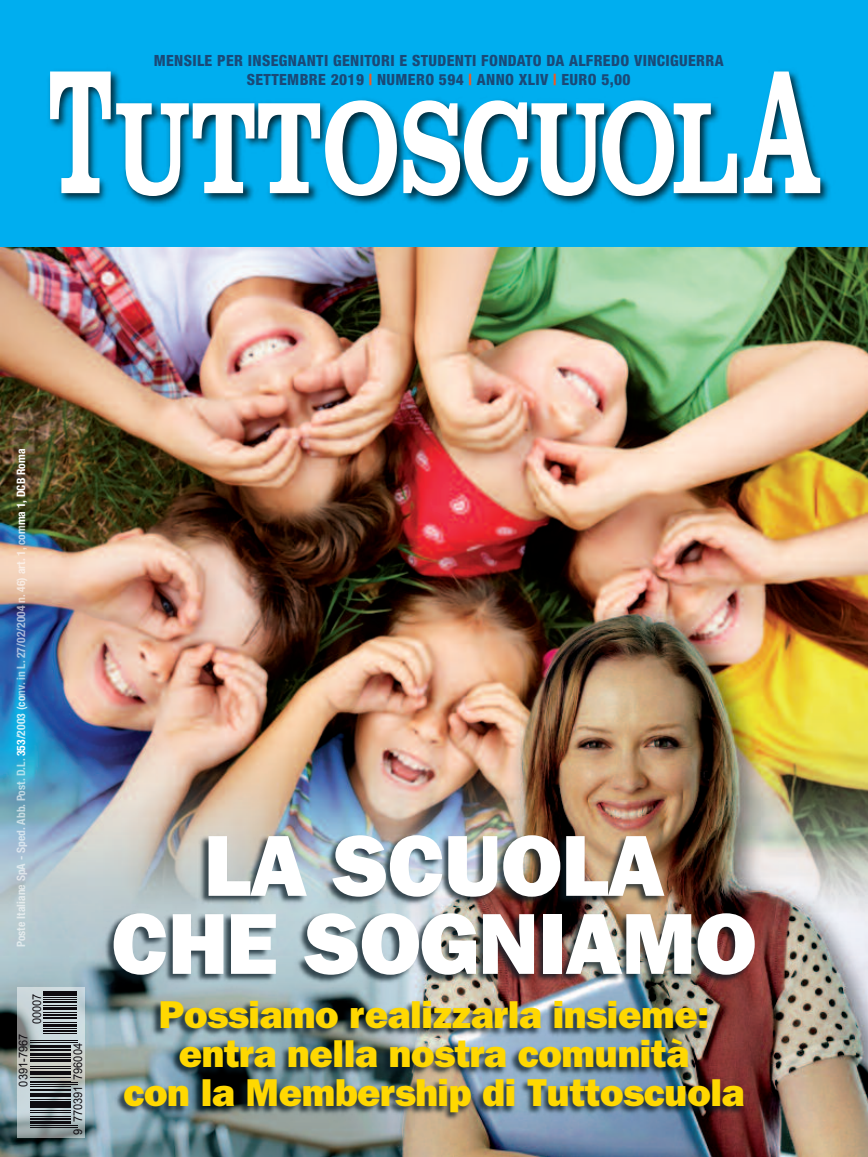
<style>
.page{position:relative;width:868px;height:1157px;background:#fff}
.page>*{position:absolute;margin:0;border:0;box-sizing:border-box;transform-origin:0 0}
.t1{font:700 134.7px "Clarendon T";letter-spacing:-.02em;color:#fff;scale:.72 1}
.t2{font:800 87px/78px "Franklin Gothic";letter-spacing:-.01em;color:#fff;text-align:center}
.t3{font:800 39px/39px "Franklin Gothic";letter-spacing:-.01em;color:#ffd801;text-align:center}
.t4{font:800 condensed 15.45px/18.5px "Helvetica Neue";letter-spacing:.025em;color:#1a4977;text-align:center}
.t5{font:12px "Arial";color:#0e0b10;scale:.91 1}
.t6{font:700 condensed 11.55px "Helvetica Neue";letter-spacing:.005em;color:rgb(255 255 255/.6)}
.s1{color:#f15921}
.s2{font-size:182.4px}
.s3{color:#fff}
.s4{color:rgb(255 255 255/.8)}
.s5{color:rgb(255 255 255/.7)}
</style>
<div class="page">
<img style="left:0;top:275px;width:867px;height:882px">
<div style="left:0;top:0;width:867px;height:247px;background:#00aeef"></div>
<div style="left:17px;top:987px;width:67px;height:151px;background:#fff;opacity:.5"></div>
<hr style="left:30px;top:1126px;width:47px;height:1px;background:#0e0b10">
<hr style="left:30px;top:1124px;width:47px;height:1px;background:#0e0b10">
<hr style="left:30px;top:1121px;width:41px;height:2px;background:#0e0b10">
<hr style="left:30px;top:1118px;width:41px;height:2px;background:#0e0b10">
<hr style="left:30px;top:1115px;width:41px;height:1px;background:#0e0b10">
<hr style="left:30px;top:1111px;width:41px;height:1px;background:#0e0b10">
<hr style="left:30px;top:1110px;width:41px;height:1px;background:#0e0b10">
<hr style="left:30px;top:1105px;width:41px;height:3px;background:#0e0b10">
<svg style="left:30px;top:1100px;width:16px;height:4px"></svg>
<hr style="left:30px;top:1099px;width:41px;height:1px;background:#0e0b10">
<hr style="left:30px;top:1096px;width:41px;height:1px;background:#0e0b10">
<hr style="left:30px;top:1092px;width:41px;height:3px;background:#0e0b10">
<hr style="left:30px;top:1089px;width:41px;height:1px;background:#0e0b10">
<hr style="left:30px;top:1086px;width:41px;height:1px;background:#0e0b10">
<hr style="left:30px;top:1084px;width:47px;height:1px;background:#0e0b10">
<hr style="left:30px;top:1082px;width:47px;height:1px;background:#0e0b10">
<hr style="left:30px;top:1080px;width:41px;height:1px;background:#0e0b10">
<hr style="left:30px;top:1077px;width:41px;height:1px;background:#0e0b10">
<hr style="left:30px;top:1072px;width:41px;height:3px;background:#0e0b10">
<hr style="left:30px;top:1070px;width:41px;height:1px;background:#0e0b10">
<hr style="left:30px;top:1067px;width:41px;height:1px;background:#0e0b10">
<hr style="left:30px;top:1066px;width:41px;height:1px;background:#0e0b10">
<hr style="left:30px;top:1059px;width:41px;height:3px;background:#0e0b10">
<hr style="left:30px;top:1056px;width:41px;height:1px;background:#0e0b10">
<hr style="left:30px;top:1053px;width:41px;height:2px;background:#0e0b10">
<hr style="left:30px;top:1050px;width:41px;height:1px;background:#0e0b10">
<hr style="left:30px;top:1048px;width:41px;height:1px;background:#0e0b10">
<hr style="left:30px;top:1044px;width:41px;height:3px;background:#0e0b10">
<hr style="left:30px;top:1042px;width:47px;height:1px;background:#0e0b10">
<hr style="left:30px;top:1040px;width:47px;height:1px;background:#0e0b10">
<hr style="left:44px;top:1033px;width:33px;height:1px;background:#0e0b10">
<hr style="left:44px;top:1030px;width:33px;height:2px;background:#0e0b10">
<hr style="left:44px;top:1028px;width:33px;height:1px;background:#0e0b10">
<hr style="left:44px;top:1023px;width:33px;height:3px;background:#0e0b10">
<hr style="left:44px;top:1022px;width:33px;height:1px;background:#0e0b10">
<hr style="left:44px;top:1017px;width:33px;height:2px;background:#0e0b10">
<hr style="left:44px;top:1015px;width:33px;height:1px;background:#0e0b10">
<hr style="left:44px;top:1013px;width:33px;height:1px;background:#0e0b10">
<hr style="left:44px;top:1011px;width:33px;height:1px;background:#0e0b10">
<hr style="left:44px;top:1007px;width:33px;height:3px;background:#0e0b10">
<hr style="left:44px;top:1005px;width:33px;height:1px;background:#0e0b10">
<hr style="left:44px;top:1000px;width:33px;height:2px;background:#0e0b10">
<hr style="left:44px;top:999px;width:33px;height:1px;background:#0e0b10">
<hr style="left:44px;top:997px;width:33px;height:1px;background:#0e0b10">
<hr style="left:44px;top:993px;width:33px;height:3px;background:#0e0b10">
<hr style="left:44px;top:990px;width:33px;height:2px;background:#0e0b10">
<img style="left:0;top:71px;width:867px;height:204px">
<img style="left:46px;top:820px;width:769px;height:335px">
<p class="t4" style="left:154px;top:53px;width:571px">MENSILE PER INSEGNANTI GENITORI E STUDENTI FONDATO DA ALFREDO VINCIGUERRA<br>SETTEMBRE 2019 <span class="s1">|</span> NUMERO 594 <span class="s1">|</span> ANNO XLIV <span class="s1">|</span> EURO 5,00</p>
<h1 class="t1" style="left:48px;top:66px;width:1075px"><span class="s2">T</span>UTTOSCUOL<span class="s2">A</span></h1>
<p class="t6" style="left:17px;top:947px;width:500px;rotate:-90deg">Poste Italiane SpA - Sped. Abb. Post. D.L. <span class="s3">353</span><span class="s4">/2003 (co</span>nv. in L. 27/02/2004 n. 46) art. 1, c<span class="s5">o</span><span class="s4">m</span><span class="s3">ma 1, DCB Roma</span></p>
<p class="t5" style="left:29px;top:1024px;width:35px;rotate:-90deg">00007</p>
<p class="t5" style="left:15px;top:1086px;width:59px;rotate:-90deg">0391-7967</p>
<p class="t5" style="left:70px;top:1135px;width:103px;rotate:-90deg">9 770391 796004</p>
<h2 class="t2" style="left:112px;top:826px;width:646px">LA SCUOLA<br>CHE SOGNIAMO</h2>
<h3 class="t3" style="left:123px;top:995px;width:622px">Possiamo realizzarla insieme: entra nella nostra comunità<br>con la Membership di Tuttoscuola</h3>
</div>
